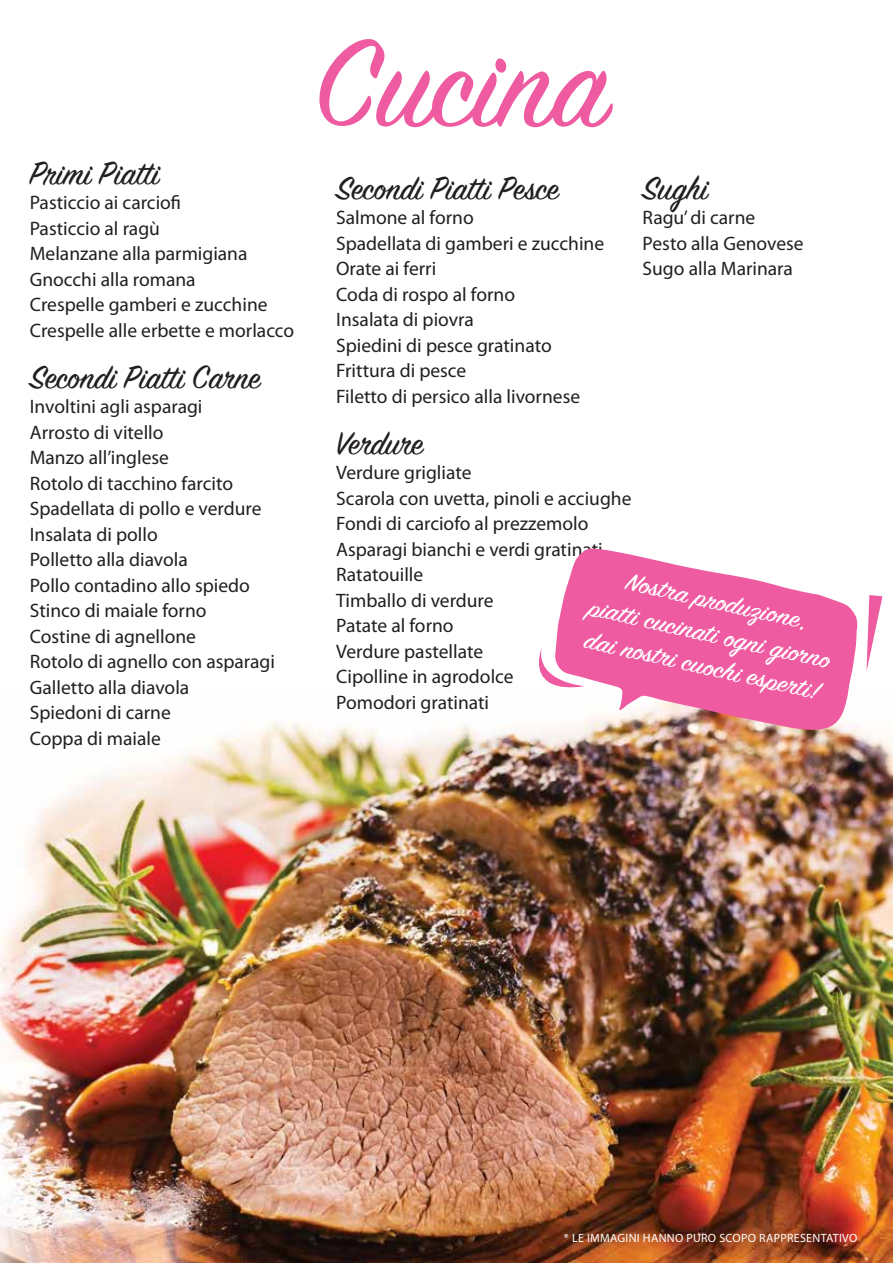
<style>
.page{position:relative;width:893px;height:1263px;background:#fff}
.page>*{position:absolute;margin:0;border:0;box-sizing:border-box;transform-origin:0 0}
.t1{font:135.75px "Sign Painter House Script";color:#ef5ba1}
.t2{font:36px "Sign Painter House Script";color:#231f20}
.t3{font:27.3px/32.8px "Sign Painter House Script";color:#fff;text-align:center;scale:1.13 1}
.t4{font:19.5px/25.5px "Myriad Pro";color:#231f20}
.t5{font:12px "Myriad Pro";letter-spacing:.025em;color:#fff}
</style>
<div class="page">
<img style="left:0;top:721px;width:893px;height:542px">
<svg style="left:555px;top:548px;width:303px;height:182px;fill:#ef5ba1"></svg>
<svg style="left:866px;top:595px;width:16px;height:76px"></svg>
<svg style="left:539px;top:647px;width:46px;height:48px"></svg>
<h2 class="t2" style="left:30px;top:151px;width:131px">Primi Piatti</h2>
<p class="t4" style="left:30px;top:190px;width:266px">Pasticcio ai carciofi<br>Pasticcio al ragù<br>Melanzane alla parmigiana<br>Gnocchi alla romana<br>Crespelle gamberi e zucchine<br>Crespelle alle erbette e morlacco</p>
<h2 class="t2" style="left:30px;top:355px;width:232px">Secondi Piatti Carne</h2>
<p class="t4" style="left:30px;top:394px;width:247px">Involtini agli asparagi<br>Arrosto di vitello<br>Manzo all’inglese<br>Rotolo di tacchino farcito<br>Spadellata di pollo e verdure<br>Insalata di pollo<br>Polletto alla diavola<br>Pollo contadino allo spiedo<br>Stinco di maiale forno<br>Costine di agnellone<br>Rotolo di agnello con asparagi<br>Galletto alla diavola<br>Spiedoni di carne<br>Coppa di maiale</p>
<h1 class="t1" style="left:315px;top:1px;width:294px">Cucina</h1>
<h2 class="t2" style="left:643px;top:166px;width:67px">Sughi</h2>
<p class="t4" style="left:643px;top:205px;width:162px">Ragu’ di carne<br>Pesto alla Genovese<br>Sugo alla Marinara</p>
<h2 class="t2" style="left:336px;top:166px;width:224px">Secondi Piatti Pesce</h2>
<p class="t4" style="left:336px;top:205px;width:269px">Salmone al forno<br>Spadellata di gamberi e zucchine<br>Orate ai ferri<br>Coda di rospo al forno<br>Insalata di piovra<br>Spiedini di pesce gratinato<br>Frittura di pesce<br>Filetto di persico alla livornese</p>
<h2 class="t2" style="left:336px;top:421px;width:88px">Verdure</h2>
<p class="t4" style="left:336px;top:460px;width:297px">Verdure grigliate<br>Scarola con uvetta, pinoli e acciughe<br>Fondi di carciofo al prezzemolo<br>Asparagi bianchi e verdi gratinati<br>Ratatouille<br>Timballo di verdure<br>Patate al forno<br>Verdure pastellate<br>Cipolline in agrodolce<br>Pomodori gratinati</p>
<h3 class="t3" style="left:599px;top:562px;width:220px;rotate:12deg">Nostr a produzion e,<br>piatt i cucinati ogni gior no dai nostr i cuochi esper ti!</h3>
<p class="t5" style="left:564px;top:1231px;width:295px">* LE IMMAGINI HANNO PURO SCOPO RAPPRESENTATIVO</p>
</div>
